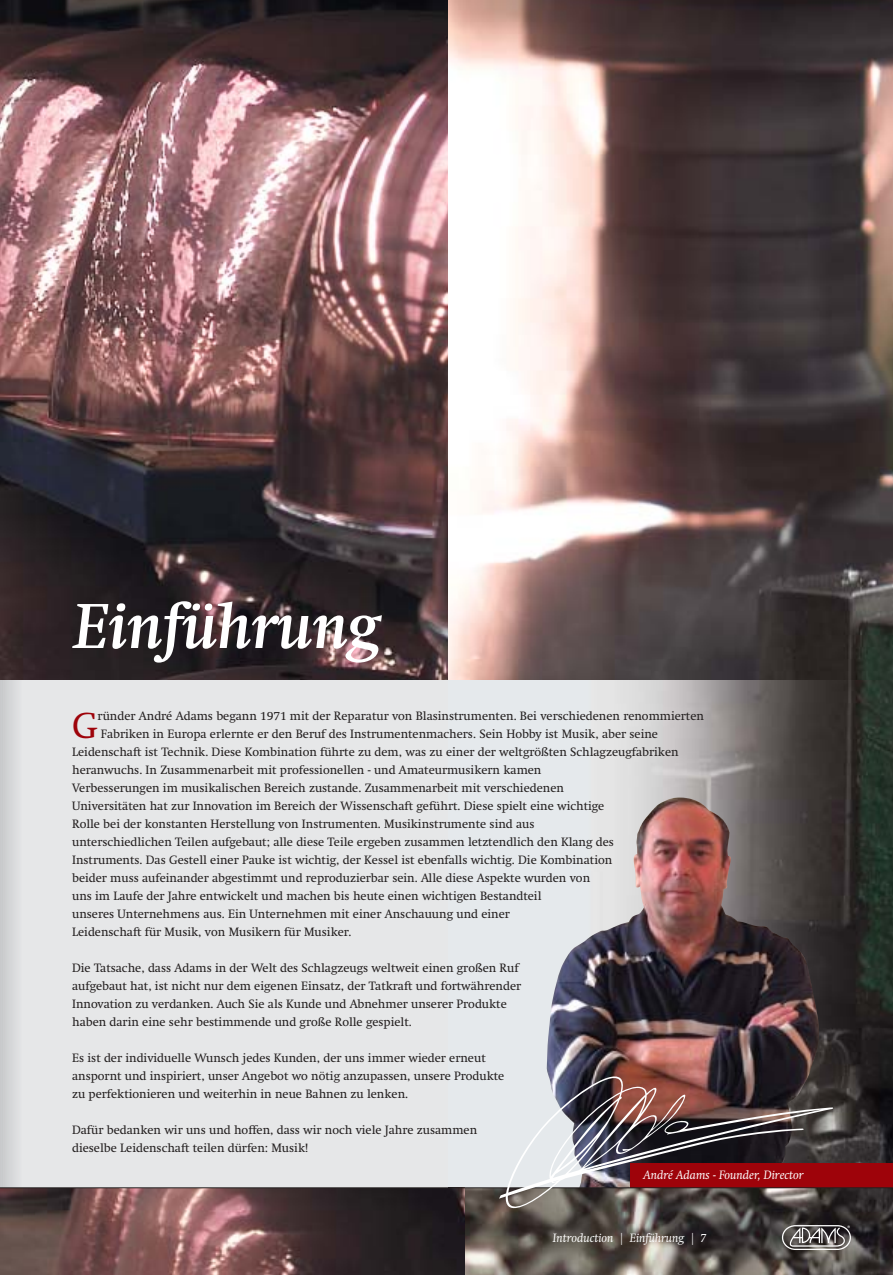
<style>
.page{position:relative;width:893px;height:1275px;background:#fff}
.page>*{position:absolute;margin:0;border:0;box-sizing:border-box;transform-origin:0 0}
.t1{font:italic 700 63px "Swift";color:#fff}
.t2{font:35.85px "Swift";color:#9e030a}
.t3{font:12px/18px "Swift";color:#231f1f}
.t4{font:italic 12px "Swift";color:#fff}
.s1{font-style:normal}
</style>
<div class="page">
<img style="left:447px;top:0;width:445px;height:1275px">
<img style="left:447px;top:680px;width:445px;height:507px">
<img style="left:0;top:1188px;width:465px;height:87px">
<img style="left:0;top:0;width:447px;height:680px">
<div style="left:0;top:680px;width:447px;height:508px;background:#e6e7e8"></div>
<hr style="left:0;top:680px;width:3px;height:508px;background:#c0c2c4">
<hr style="left:3px;top:680px;width:2px;height:508px;background:#c5c7c8">
<hr style="left:5px;top:680px;width:3px;height:508px;background:#c8cbcd">
<hr style="left:7px;top:680px;width:3px;height:508px;background:#ccced0">
<hr style="left:9px;top:680px;width:2px;height:508px;background:#d0d1d3">
<hr style="left:11px;top:680px;width:2px;height:508px;background:#d3d5d6">
<hr style="left:13px;top:680px;width:3px;height:508px;background:#d7d8da">
<hr style="left:15px;top:680px;width:3px;height:508px;background:#dbdcdd">
<hr style="left:18px;top:680px;width:2px;height:508px;background:#e0e0e2">
<img style="left:546px;top:797px;width:273px;height:272px">
<svg style="left:781px;top:1225px;width:70px;height:25px;background:#7b7877"></svg>
<div style="left:630px;top:1164px;width:262px;height:24px;background:#9e030a"></div>
<hr style="left:0;top:1187px;width:892px;height:1px;background:#231f1f">
<img style="left:499px;top:1069px;width:336px;height:144px">
<h1 class="t1" style="left:74px;top:603px;width:308px">Einführung</h1>
<h2 class="t2" style="left:72px;top:713px;width:27px">G</h2>
<p class="t3" style="left:98px;top:708px;width:608px">ründer André Adams begann 1971 mit der Reparatur von Blasinstrumenten. Bei verschiedenen renommierten</p>
<p class="t3" style="left:101px;top:726px;width:558px">Fabriken in Europa erlernte er den Beruf des Instrumentenmachers. Sein Hobby ist Musik, aber seine</p>
<p class="t3" style="left:72px;top:744px;width:608px">Leidenschaft ist Technik. Diese Kombination führte zu dem, was zu einer der weltgrößten Schlagzeugfabriken</p>
<p class="t3" style="left:72px;top:762px;width:471px">heranwuchs. In Zusammenarbeit mit professionellen - und Amateurmusikern kamen</p>
<p class="t3" style="left:72px;top:780px;width:493px">Verbesserungen im musikalischen Bereich zustande. Zusammenarbeit mit verschiedenen</p>
<p class="t3" style="left:72px;top:798px;width:533px">Universitäten hat zur Innovation im Bereich der Wissenschaft geführt. Diese spielt eine wichtige</p>
<p class="t3" style="left:72px;top:816px;width:464px">Rolle bei der konstanten Herstellung von Instrumenten. Musikinstrumente sind aus</p>
<p class="t3" style="left:72px;top:834px;width:543px">unterschiedlichen Teilen aufgebaut; alle diese Teile ergeben zusammen letztendlich den Klang des</p>
<p class="t3" style="left:72px;top:852px;width:541px">Instruments. Das Gestell einer Pauke ist wichtig, der Kessel ist ebenfalls wichtig. Die Kombination</p>
<p class="t3" style="left:72px;top:870px;width:519px">beider muss aufeinander abgestimmt und reproduzierbar sein. Alle diese Aspekte wurden von</p>
<p class="t3" style="left:72px;top:888px;width:471px">uns im Laufe der Jahre entwickelt und machen bis heute einen wichtigen Bestandteil</p>
<p class="t3" style="left:72px;top:906px;width:439px">unseres Unternehmens aus. Ein Unternehmen mit einer Anschauung und einer</p>
<p class="t3" style="left:72px;top:924px;width:281px">Leidenschaft für Musik, von Musikern für Musiker.</p>
<p class="t3" style="left:72px;top:960px;width:450px">Die Tatsache, dass Adams in der Welt des Schlagzeugs weltweit einen großen Ruf aufgebaut hat, ist nicht nur dem eigenen Einsatz, der Tatkraft und fortwährender Innovation zu verdanken. Auch Sie als Kunde und Abnehmer unserer Produkte haben darin eine sehr bestimmende und große Rolle gespielt.</p>
<p class="t3" style="left:72px;top:1050px;width:434px">Es ist der individuelle Wunsch jedes Kunden, der uns immer wieder erneut anspornt und inspiriert, unser Angebot wo nötig anzupassen, unsere Produkte zu perfektionieren und weiterhin in neue Bahnen zu lenken.</p>
<p class="t3" style="left:72px;top:1122px;width:406px">Dafür bedanken wir uns und hoffen, dass wir noch viele Jahre zusammen dieselbe Leidenschaft teilen dürfen: Musik!</p>
<p class="t4" style="left:643px;top:1170px;width:161px">André Adams - Founder, Director</p>
<p class="t4" style="left:553px;top:1233px;width:155px">Introduction <span class="s1">|</span> Einführung <span class="s1">|</span> 7</p>
</div>
